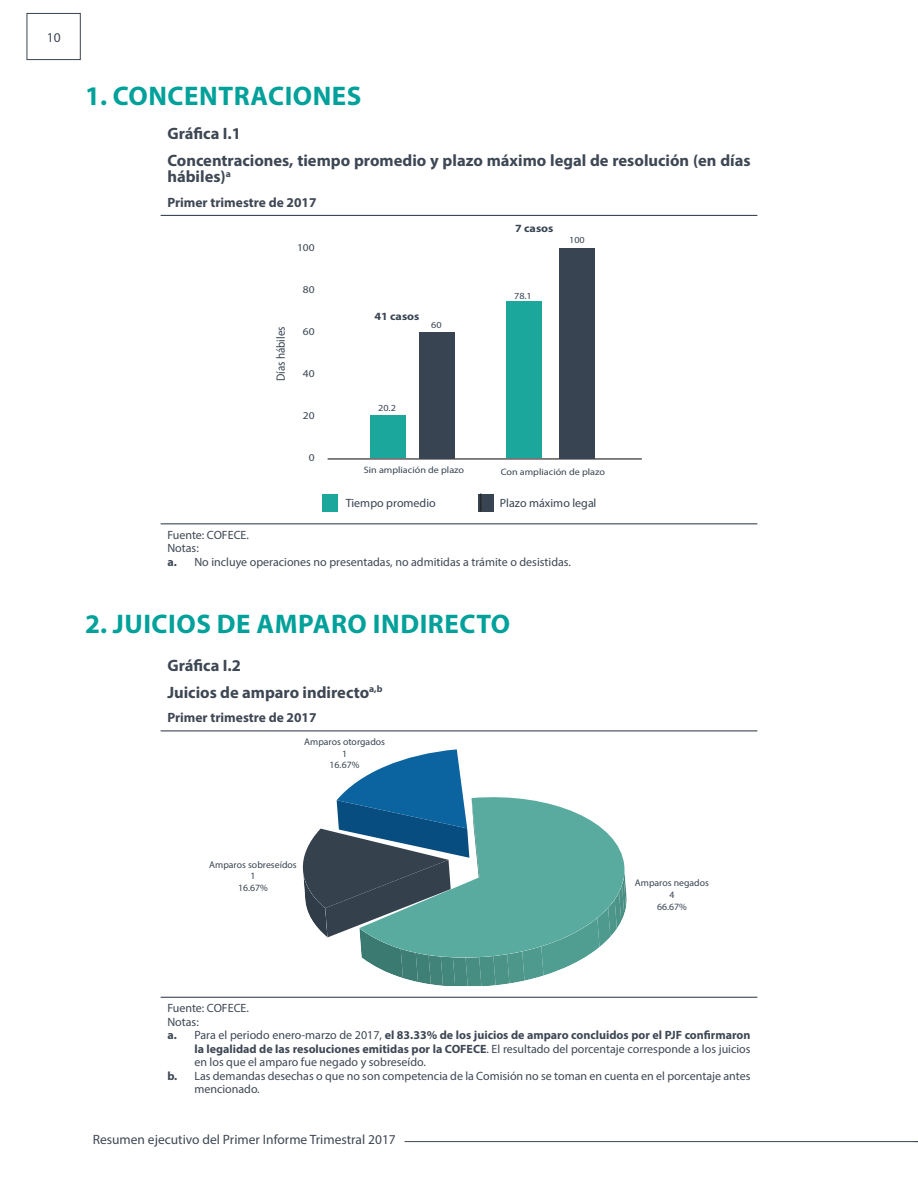
<style>
.page{position:relative;width:918px;height:1188px;background:#fff}
.page>*{position:absolute;margin:0;border:0;box-sizing:border-box;transform-origin:0 0}
.Título_1{font:700 27px "Myriad Pro";letter-spacing:.02em;color:#00a19a}
.Encabezado_tabla{font:700 16.5px/16.5px "Myriad Pro";color:#3e4754}
.t1{font:13.5px "Myriad Pro";color:#3e4754}
.Subencabezado_tablas{font:700 13.5px "Myriad Pro";color:#3e4754}
.Notas_al_pie_de_pági{font:12px/13.5px "Myriad Pro";color:#3e4754;text-align:justify}
.t2{font:12px "Myriad Pro";color:#384451}
.t3{font:12px "Myriad Pro";color:#384451;scale:.91 1}
.t4{font:700 11.1px "Myriad Pro";color:#384451;scale:1.09 1}
.t5{font:10.5px "Myriad Pro";color:#384451;scale:1.09 1}
.t6{font:9.6px/11.6px "Myriad Pro";color:#384451;text-align:center}
.t7{font:9.3px "Myriad Pro";color:#384451;scale:1.09 1}
.s1{font-family:"Minion Pro";font-size:18px;color:#231f20}
.s2{font-weight:700}
</style>
<div class="page">
<div style="left:27px;top:13px;width:54px;height:47px;border:1px solid #384451"></div>
<hr style="left:405px;top:1141px;width:513px;height:1px;background:#3e4754">
<hr style="left:161px;top:215px;width:596px;height:1px;background:#3e4754">
<hr style="left:161px;top:523px;width:596px;height:1px;background:#3e4754">
<hr style="left:161px;top:730px;width:596px;height:1px;background:#3e4754">
<hr style="left:161px;top:997px;width:596px;height:1px;background:#3e4754">
<hr style="left:328px;top:458px;width:314px;height:2px;background:#231f20">
<div style="left:559px;top:249px;width:36px;height:210px;background:#384451"></div>
<div style="left:506px;top:301px;width:36px;height:157px;background:#1ca79d"></div>
<div style="left:419px;top:333px;width:35px;height:126px;background:#384451"></div>
<div style="left:371px;top:416px;width:35px;height:42px;background:#1ca79d"></div>
<div style="left:478px;top:494px;width:16px;height:18px;background:#384451"></div>
<div style="left:322px;top:494px;width:16px;height:17px;background:#1ca79d"></div>
<svg style="left:302px;top:749px;width:276px;height:237px"></svg>
<svg style="left:359px;top:792px;width:268px;height:169px;background:#5f9d9d"></svg>
<p class="t1" style="left:47px;top:29px;width:15px">10</p>
<p class="Título_1" style="left:85px;top:79px;width:278px">1. CONCENTRACIONES</p>
<p class="Encabezado_tabla" style="left:167px;top:125px;width:75px">Gráfica I.1</p>
<p class="Encabezado_tabla" style="left:167px;top:151px;width:585px">Concentraciones, tiempo promedio y plazo máximo legal de resolución (en días hábiles)<sup>a</sup></p>
<p class="Subencabezado_tablas" style="left:167px;top:194px;width:151px">Primer trimestre de 2017</p>
<p class="t5" style="left:297px;top:241px;width:18px">100</p>
<p class="t3" style="left:273px;top:381px;width:62px;rotate:-90deg">Días hábiles</p>
<p class="t5" style="left:303px;top:283px;width:12px">80</p>
<p class="t5" style="left:303px;top:325px;width:12px">60</p>
<p class="t5" style="left:303px;top:367px;width:12px">40</p>
<p class="t5" style="left:303px;top:409px;width:12px">20</p>
<p class="t5" style="left:309px;top:451px;width:7px">0</p>
<p class="t4" style="left:374px;top:309px;width:43px">41 casos</p>
<p class="t7" style="left:431px;top:319px;width:11px">60</p>
<p class="t7" style="left:378px;top:402px;width:18px">20.2</p>
<p class="t4" style="left:515px;top:221px;width:37px">7 casos</p>
<p class="t7" style="left:569px;top:234px;width:16px">100</p>
<p class="t7" style="left:514px;top:290px;width:18px">78.1</p>
<p class="t7" style="left:364px;top:465px;width:93px">Sin ampliación de plazo</p>
<p class="t7" style="left:501px;top:466px;width:97px">Con ampliación de plazo</p>
<p class="t2" style="left:346px;top:495px;width:91px">Tiempo promedio</p>
<p class="t2" style="left:478px;top:496px;width:120px"><span class="s1">|</span> Plazo máximo legal</p>
<p class="Notas_al_pie_de_pági" style="left:167px;top:528px;width:83px">Fuente: COFECE.</p>
<p class="Notas_al_pie_de_pági" style="left:167px;top:541px;width:33px">Notas:</p>
<p class="Notas_al_pie_de_pági" style="left:167px;top:555px;width:405px"><span class="s2">a.</span> No incluye operaciones no presentadas, no admitidas a trámite o desistidas.</p>
<p class="Título_1" style="left:85px;top:606px;width:427px">2. JUICIOS DE AMPARO INDIRECTO</p>
<p class="Encabezado_tabla" style="left:167px;top:657px;width:75px">Gráfica I.2</p>
<p class="Encabezado_tabla" style="left:167px;top:683px;width:217px">Juicios de amparo indirecto<sup>a,b</sup></p>
<p class="Subencabezado_tablas" style="left:167px;top:709px;width:151px">Primer trimestre de 2017</p>
<p class="t6" style="left:304px;top:736px;width:82px">Amparos otorgados<br>1<br>16.67%</p>
<p class="t6" style="left:209px;top:859px;width:89px">Amparos sobreseídos<br>1<br>16.67%</p>
<p class="t6" style="left:635px;top:877px;width:76px">Amparos negados<br>4<br>66.67%</p>
<p class="Notas_al_pie_de_pági" style="left:167px;top:1001px;width:83px">Fuente: COFECE.</p>
<p class="Notas_al_pie_de_pági" style="left:167px;top:1015px;width:33px">Notas:</p>
<p class="Notas_al_pie_de_pági" style="left:194px;top:1028px;width:558px;text-indent:-27px"><span class="s2">a.</span> Para el periodo enero-marzo de 2017, <span class="s2">el 83.33% de los juicios de amparo concluidos por el PJF confirmaron la legalidad de las resoluciones emitidas por la COFECE</span>. El resultado del porcentaje corresponde a los juicios en los que el amparo fue negado y sobreseído.</p>
<p class="Notas_al_pie_de_pági" style="left:194px;top:1069px;width:558px;text-indent:-27px"><span class="s2">b.</span> Las demandas desechas o que no son competencia de la Comisión no se toman en cuenta en el porcentaje antes mencionado.</p>
<p class="t1" style="left:93px;top:1131px;width:305px">Resumen ejecutivo del Primer Informe Trimestral 2017</p>
</div>
